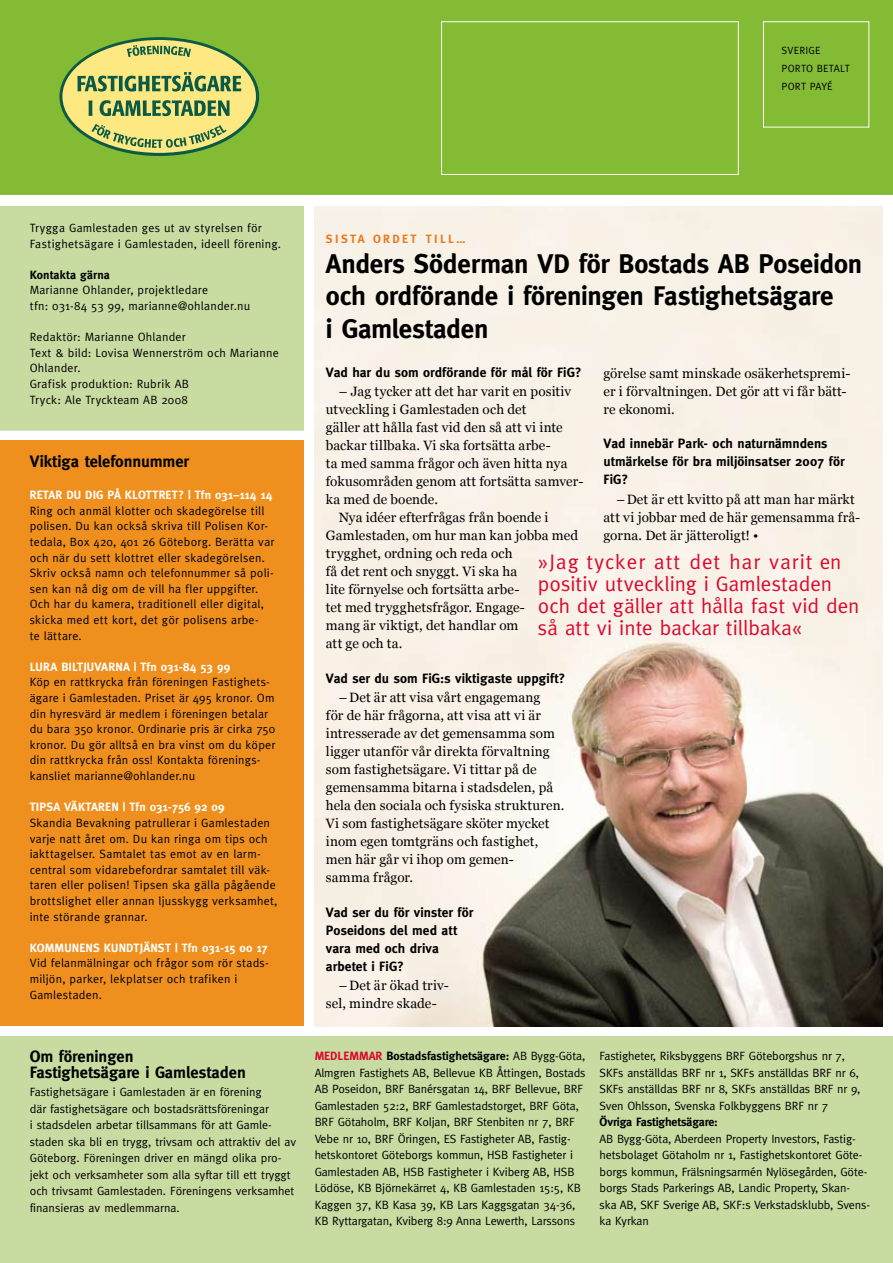
<style>
.page{position:relative;width:893px;height:1263px;background:#fff}
.page>*{position:absolute;margin:0;border:0;box-sizing:border-box;transform-origin:0 0}
.t1{font:700 27px/32.4px "Meta";letter-spacing:-.01em;color:#000}
.t2{font:21px/22.2px "Meta";letter-spacing:.005em;color:#d90a2e}
.t3{font:700 16.5px/16.5px "Meta";color:#000}
.t4{font:13.5px/18px "Georgia";letter-spacing:.01em;color:#000}
.t5{font:700 13.5px/18px "Meta";letter-spacing:.005em;color:#000}
.t6{font:12px/16.5px "Meta";color:#000}
.t7{font:12px/15.6px "Meta";letter-spacing:.02em;color:#000}
.t8{font:700 12px "Meta";letter-spacing:.01em;color:#fff}
.t9{font:12px/15.6px "Meta";letter-spacing:.025em;color:#000}
.t10{font:700 12px "Meta";letter-spacing:-.01em;color:#000}
.t11{font:700 12px "Meta";letter-spacing:.2em;color:#ea7a22}
.t12{font:700 12px "Meta";letter-spacing:.015em;color:#000}
.t13{font:10.5px/18px "Meta";letter-spacing:.02em;color:#000}
.s1{font-weight:700;color:#d90a2e}
.s2{font-weight:700}
</style>
<div class="page">
<img style="left:315px;top:206px;width:567px;height:820px">
<div style="left:0;top:1036px;width:893px;height:227px;background:#c8dca2"></div>
<div style="left:0;top:206px;width:303px;height:226px;background:#c8dca2"></div>
<div style="left:0;top:440px;width:303px;height:586px;background:#ef8f1d"></div>
<div style="left:0;top:0;width:893px;height:197px;background:#84bb35"></div>
<div style="left:441px;top:21px;width:298px;height:154px;border:1px solid #fff"></div>
<div style="left:763px;top:21px;width:106px;height:107px;border:1px solid #fff"></div>
<svg style="left:59px;top:37px;width:200px;height:119px"></svg>
<div style="left:62px;top:40px;width:194px;height:113px;background:#fee882;border-radius:50%"></div>
<svg style="left:89px;top:100px;width:3px;height:16px"></svg>
<svg style="left:100px;top:100px;width:130px;height:16px"></svg>
<svg style="left:77px;top:72px;width:164px;height:20px"></svg>
<svg style="left:127px;top:45px;width:64px;height:12px"></svg>
<svg style="left:92px;top:124px;width:135px;height:24px"></svg>
<hr style="left:0;top:195px;width:893px;height:4px;background:#fff">
<hr style="left:0;top:431px;width:306px;height:4px;background:#fff">
<p class="t13" style="left:781px;top:41px;width:70px">SVERIGE<br>PORTO BETALT<br>PORT PAYÉ</p>
<p class="t9" style="left:30px;top:220px;width:253px">Trygga Gamlestaden ges ut av styrelsen för<br>Fastighetsägare i Gamlestaden, ideell förening.</p>
<p class="t12" style="left:30px;top:268px;width:82px">Kontakta gärna</p>
<p class="t7" style="left:30px;top:282px;width:222px">Marianne Ohlander, projektledare<br>tfn: 031-84 53 99, marianne@ohlander.nu</p>
<p class="t7" style="left:30px;top:329px;width:251px">Redaktör: Marianne Ohlander<br>Text &amp; bild: Lovisa Wennerström och Marianne<br>Ohlander.<br>Grafisk produktion: Rubrik AB<br>Tryck: Ale Tryckteam AB 2008</p>
<h3 class="t3" style="left:30px;top:452px;width:161px">Viktiga telefonnummer</h3>
<p class="t8" style="left:30px;top:488px;width:81px">RETAR DU DIG PÅK</p>
<p class="t8" style="left:132px;top:488px;width:142px">LOTTRET? | Tfn 031–114 14</p>
<p class="t7" style="left:30px;top:503px;width:246px">Ring och anmäl klotter och skadegörelse till polisen. Du kan också skriva till Polisen Kor&shy;tedala, Box 420, 401 26 Göteborg. Berätta var och när du sett klottret eller skadegörelsen.<br>Skriv också namn och telefonnummer så poli&shy;sen kan nå dig om de vill ha fler uppgifter.<br>Och har du kamera, traditionell eller digital, skicka med ett kort, det gör polisens arbe-<br>te lättare.</p>
<p class="t8" style="left:30px;top:660px;width:202px">LURA BILTJUVARNA | Tfn 031-84 53 99</p>
<p class="t6" style="left:30px;top:674px;width:247px;line-height:15.6px">Köp en rattkrycka från föreningen Fastighets&shy;ägare i Gamlestaden. Priset är 495 kronor. Om din hyresvärd är medlem i föreningen betalar du bara 350 kronor. Ordinarie pris är cirka 750 kronor. Du gör alltså en bra vinst om du köper din rattkrycka från oss! Kontakta förenings&shy;kansliet marianne@ohlander.nu</p>
<p class="t8" style="left:30px;top:800px;width:38px">TIPSA VÄK</p>
<p class="t8" style="left:86px;top:800px;width:140px">TAREN | Tfn 031-756 92 09</p>
<p class="t7" style="left:30px;top:815px;width:249px">Skandia Bevakning patrullerar i Gamlestaden varje natt året om. Du kan ringa om tips och iakttagelser. Samtalet tas emot av en larm&shy;central som vidarebefordrar samtalet till väk&shy;taren eller polisen! Tipsen ska gälla pågående brottslighet eller annan ljusskygg verksamhet, inte störande grannar.</p>
<p class="t8" style="left:30px;top:940px;width:240px">KOMMUNENS KUNDTJÄNST | Tfn 031-15 00 17</p>
<p class="t7" style="left:30px;top:955px;width:241px">Vid felanmälningar och frågor som rör stads&shy;miljön, parker, lekplatser och trafiken i<br>Gamlestaden.</p>
<h3 class="t3" style="left:30px;top:1048px;width:218px">Om föreningen<br>Fastighetsägare i Gamlestaden</h3>
<p class="t6" style="left:30px;top:1084px;width:268px">Fastighetsägare i Gamlestaden är en förening<br>där fastighetsägare och bostadsrättsföreningar<br>i stadsdelen arbetar tillsammans för att Gamle&shy;staden ska bli en trygg, trivsam och attraktiv del av Göteborg. Föreningen driver en mängd olika pro&shy;jekt och verksamheter som alla syftar till ett tryggt och trivsamt Gamlestaden. Föreningens verksamhet finansieras av medlemmarna.</p>
<p class="t11" style="left:326px;top:232px;width:23px">Sista</p>
<p class="t11" style="left:373px;top:232px;width:29px">ordett</p>
<p class="t11" style="left:434px;top:232px;width:33px">ill …</p>
<h1 class="t1" style="left:326px;top:247px;width:538px">Anders Söderman VD för Bostads AB Poseidon och ordförande i föreningen Fastighetsägare<br>i Gamlestaden</h1>
<p class="t5" style="left:326px;top:363px;width:257px">Vad har du som ordförande för mål för FiG?</p>
<p class="t4" style="left:339px;top:382px;width:234px">– Jag tycker att det har varit en positiv</p>
<p class="t4" style="left:326px;top:400px;width:202px">utveckling i Gamlestaden och det</p>
<p class="t4" style="left:326px;top:418px;width:238px">gäller att hålla fast vid den så att vi inte</p>
<p class="t4" style="left:326px;top:436px;width:226px">backar tillbaka. Vi ska fortsätta arbe-</p>
<p class="t4" style="left:326px;top:454px;width:243px">ta med samma frågor och även hitta nya</p>
<p class="t4" style="left:326px;top:472px;width:259px">fokusområden genom att fortsätta samver-</p>
<p class="t4" style="left:326px;top:490px;width:114px">ka med de boende.</p>
<p class="t4" style="left:339px;top:508px;width:211px">Nya idéer efterfrågas från boende i</p>
<p class="t4" style="left:326px;top:526px;width:254px">Gamlestaden, om hur man kan jobba med</p>
<p class="t4" style="left:326px;top:544px;width:188px">trygghet, ordning och reda och</p>
<p class="t4" style="left:326px;top:562px;width:193px">få det rent och snyggt. Vi ska ha</p>
<p class="t4" style="left:326px;top:580px;width:195px">lite förnyelse och fortsätta arbe-</p>
<p class="t4" style="left:326px;top:598px;width:201px">tet med trygghetsfrågor. Engage-</p>
<p class="t4" style="left:326px;top:616px;width:194px">mang är viktigt, det handlar om</p>
<p class="t4" style="left:326px;top:634px;width:78px">att ge och ta.</p>
<p class="t5" style="left:326px;top:669px;width:241px">Vad ser du som FiG:s viktigaste uppgift?</p>
<p class="t4" style="left:326px;top:688px;width:240px;text-indent:13px">–Det är att visa vårt engagemang<br>för de här frågorna, att visa att vi är intresserade av det gemensamma som ligger utanför vår direkta förvaltning som fastighetsägare. Vi tittar på de gemensamma bitarna i stadsdelen, på hela den sociala och fysiska strukturen.<br>Vi som fastighetsägare sköter mycket inom egen tomtgräns och fastighet, men här går vi ihop om gemen-<br>samma frågor.</p>
<p class="t5" style="left:326px;top:903px;width:149px">Vad ser du för vinster för<br>Poseidons del med att vara med och driva arbetet i FiG?</p>
<p class="t4" style="left:326px;top:976px;width:124px;text-indent:13px">–Det är ökad triv&shy;sel, mindre skade-</p>
<p class="t4" style="left:604px;top:364px;width:248px">görelse samt minskade osäkerhetspremi&shy;er i förvaltningen. Det gör att vi får bätt&shy;re ekonomi.</p>
<p class="t5" style="left:604px;top:435px;width:243px">Vad innebär Park- och naturnämndens utmärkelse för bra miljöinsatser 2007 för<br>FiG?</p>
<p class="t4" style="left:604px;top:490px;width:258px;text-indent:13px">–Det är ett kvitto på att man har märkt att vi jobbar med de här gemensamma frå&shy;gorna. Det är jätteroligt! •</p>
<h2 class="t2" style="left:538px;top:550px;width:323px">»Jag tycker att det har varit en positiv utveckling i Gamlestaden och det gäller att hålla fast vid den så att vi inte backar tillbaka«</h2>
<p class="t6" style="left:315px;top:1047px;width:272px"><span class="s1">MEDLEMMAR</span> <span class="s2">Bostadsfastighetsägare:</span> AB Bygg-Göta, Almgren Fastighets AB, Bellevue KB Åttingen, Bostads AB Poseidon, BRF Banérsgatan 14, BRF Bellevue, BRF Gamlestaden 52:2, BRF Gamlestadstorget, BRF Göta, BRF Götaholm, BRF Koljan, BRF Stenbiten nr 7, BRF Vebe nr 10, BRF Öringen, ES Fastigheter AB, Fastig&shy;hetskontoret Göteborgs kommun, HSB Fastigheter i Gamlestaden AB, HSB Fastigheter i Kviberg AB, HSB Lödöse, KB Björnekärret 4, KB Gamlestaden 15:5, KB Kaggen 37, KB Kasa 39, KB Lars Kaggsgatan 34-36, KB Ryttargatan, Kviberg 8:9 Anna Lewerth, Larssons</p>
<p class="t6" style="left:600px;top:1047px;width:262px">Fastigheter, Riksbyggens BRF Göteborgshus nr 7, SKFs anställdas BRF nr 1, SKFs anställdas BRF nr 6, SKFs anställdas BRF nr 8, SKFs anställdas BRF nr 9, Sven Ohlsson, Svenska Folkbyggens BRF nr 7</p>
<p class="t10" style="left:600px;top:1115px;width:120px">Övriga Fastighetsägare:</p>
<p class="t6" style="left:600px;top:1130px;width:272px">AB Bygg-Göta, Aberdeen Property Investors, Fastig&shy;hetsbolaget Götaholm nr 1, Fastighetskontoret Göte&shy;borgs kommun, Frälsningsarmén Nylösegården, Göte&shy;borgs Stads Parkerings AB, Landic Property, Skan&shy;ska AB, SKF Sverige AB, SKF:s Verkstadsklubb, Svens&shy;ka Kyrkan</p>
</div>
